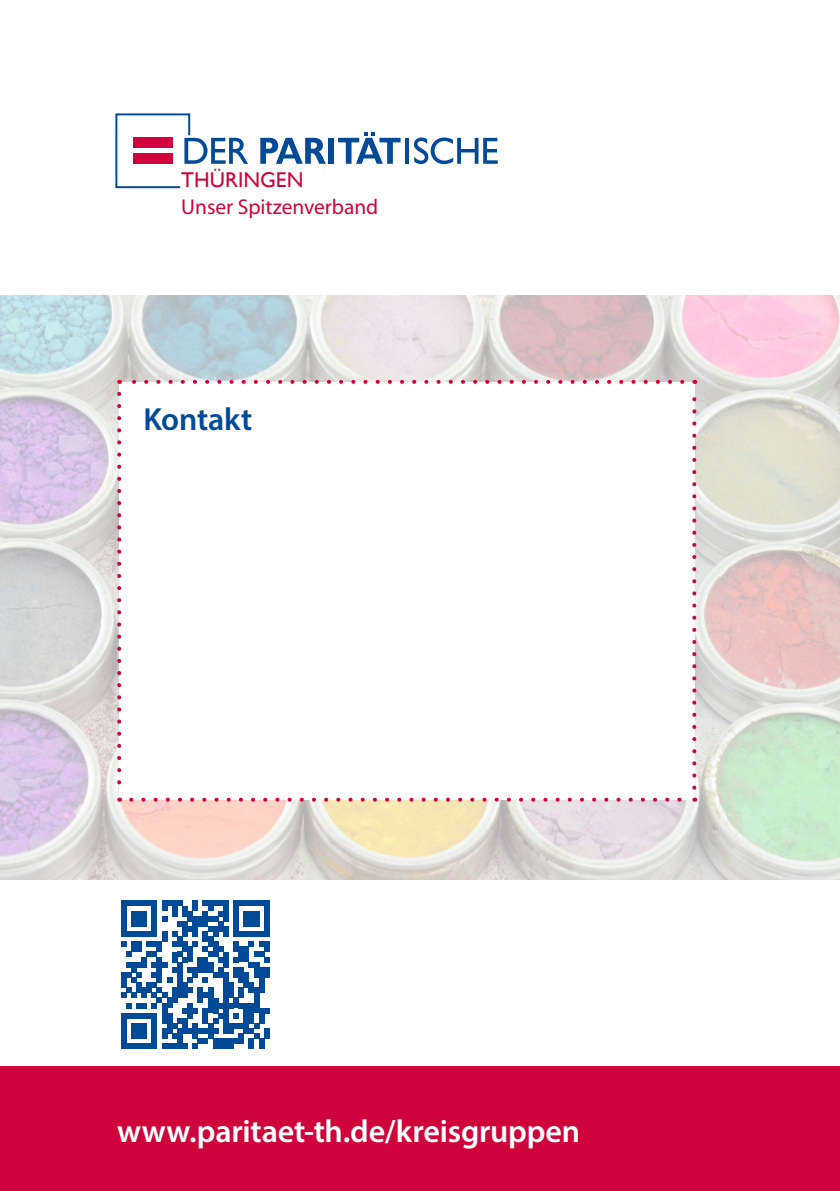
<style>
.page{position:relative;width:840px;height:1191px;background:#fff}
.page>*{position:absolute;margin:0;border:0;box-sizing:border-box;transform-origin:0 0}
.t1{font:600 32px "Myriad Pro";letter-spacing:-.005em;color:#fff}
.t2{font:600 32px "Myriad Pro";letter-spacing:-.015em;color:#004a98}
.t3{font:21.4px "Myriad";color:#d0043c}
.t4{font:21.4px "Gill Sans";color:#d0043c}
</style>
<div class="page">
<div style="left:0;top:1066px;width:839px;height:125px;background:#d0043c"></div>
<img style="left:0;top:296px;width:839px;height:583px">
<div style="left:119px;top:382px;width:575px;height:417px;background:#fff"></div>
<svg style="left:131px;top:797px;width:557px;height:4px"></svg>
<svg style="left:117px;top:394px;width:4px;height:407px"></svg>
<svg style="left:692px;top:380px;width:4px;height:407px"></svg>
<svg style="left:119px;top:380px;width:563px;height:4px"></svg>
<svg style="left:121px;top:901px;width:148px;height:148px"></svg>
<div style="left:264px;top:1028px;width:5px;height:10px;background:#004a98"></div>
<svg style="left:260px;top:138px;width:66px;height:26px"></svg>
<div style="left:328px;top:138px;width:6px;height:26px;background:#004a98"></div>
<svg style="left:338px;top:132px;width:62px;height:32px"></svg>
<hr style="left:405px;top:138px;width:4px;height:26px;background:#004a98">
<svg style="left:413px;top:137px;width:84px;height:27px"></svg>
<svg style="left:115px;top:113px;width:133px;height:75px"></svg>
<p class="t4" style="left:181px;top:167px;width:123px">THÜRINGEN</p>
<p class="t3" style="left:181px;top:196px;width:198px">Unser Spitzenverband</p>
<p class="t2" style="left:143px;top:399px;width:111px">Kontakt</p>
<p class="t1" style="left:117px;top:1110px;width:464px">www.paritaet-th.de/kreisgruppen</p>
</div>
